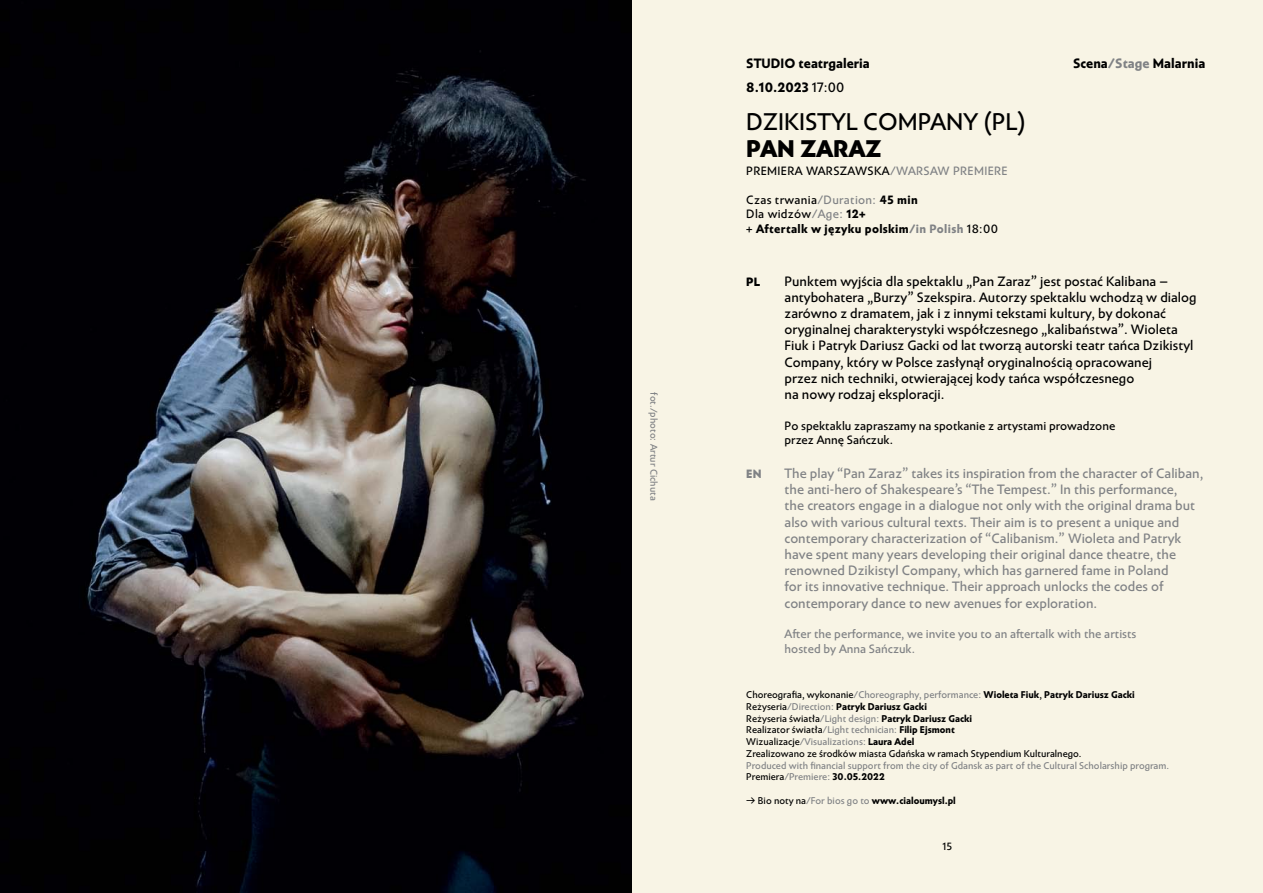
<style>
.page{position:relative;width:1263px;height:893px;background:#fff}
.page>*{position:absolute;margin:0;border:0;box-sizing:border-box;transform-origin:0 0}
.t1{font:24px "Carot Sans";color:#000}
.t2{font:800 24px "Carot Sans";color:#000}
.t3{font:13.5px/16.2px "Carot Sans";color:#808285}
.t4{font:13.5px/16.2px "Carot Sans";color:#000}
.t5{font:700 13.5px "Carot Sans";color:#000}
.t6{font:12px/14.4px "Carot Sans";color:#808285}
.t7{font:12px/14.4px "Carot Sans";color:#000}
.t8{font:700 12px/14.4px "Carot Sans";letter-spacing:.025em;color:#000}
.t9{font:800 12px "Carot Sans";color:#000}
.t10{font:800 12px "Carot Sans";color:#808285}
.t11{font:10.5px "Carot Sans";color:#000}
.t12{font:9.75px/11.7px "Carot Sans";color:#000}
.t13{font:9.75px/11.7px "Carot Sans";color:#808285}
.t14{font:700 9.75px "Carot Sans";color:#000}
.s1{color:#808285}
.s2{font-weight:400}
.s3{font-weight:400;color:#808285}
.s4{font-weight:700}
.s5{color:#000}
.s6{font-weight:700;color:#000}
</style>
<div class="page">
<div style="left:631px;top:0;width:632px;height:893px;background:#f8f4e5"></div>
<img style="left:0;top:0;width:631px;height:893px">
<p class="t13" style="left:659px;top:392px;width:110px;rotate:90deg">fot./photo: Artur Cichuta</p>
<p class="t5" style="left:746px;top:55px;width:125px">STUDIO teatrgaleria</p>
<p class="t5" style="left:1073px;top:55px;width:134px">Scena<span class="s1">/Stage</span> Malarnia</p>
<p class="t5" style="left:746px;top:79px;width:99px">8.10.2023 <span class="s2">17:00</span></p>
<h1 class="t1" style="left:746px;top:107px;width:281px">DZIKISTYL COMPANY (PL)</h1>
<h1 class="t2" style="left:746px;top:133px;width:137px">PAN ZARAZ</h1>
<p class="t7" style="left:746px;top:164px;width:8px">premiera</p>
<p class="t7" style="left:806px;top:164px;width:10px">warszawska</p>
<p class="t6" style="left:890px;top:164px;width:28px">/Warsaw</p>
<p class="t6" style="left:953px;top:164px;width:8px">premiere</p>
<p class="t8" style="left:746px;top:193px;width:253px"><span class="s2">Czas trwania</span><span class="s3">/Duration:</span> 45 min<br><span class="s2">Dla widzów</span><span class="s3">/Age:</span> 12+<br><span class="s2">+</span> Aftertalk w języku polskim<span class="s1">/in Polish</span> <span class="s2">18:00</span></p>
<p class="t4" style="left:784px;top:273px;width:414px">Punktem wyjścia dla spektaklu „Pan Zaraz” jest postać Kalibana – antybohatera „Burzy” Szekspira. Autorzy spektaklu wchodzą w dialog zarówno z dramatem, jak i z innymi tekstami kultury, by dokonać oryginalnej charakterystyki współczesnego „kalibaństwa”. Wioleta Fiuk i Patryk Dariusz Gacki od lat tworzą autorski teatr tańca Dzikistyl Company, który w Polsce zasłynął oryginalnością opracowanej<br>przez nich techniki, otwierającej kody tańca współczesnego<br>na nowy rodzaj eksploracji.</p>
<p class="t7" style="left:784px;top:419px;width:332px">Po spektaklu zapraszamy na spotkanie z artystami prowadzone przez Annę Sańczuk.</p>
<p class="t3" style="left:784px;top:466px;width:420px">The play “Pan Zaraz” takes its inspiration from the character of Caliban, the anti-hero of Shakespeare’s “The Tempest.” In this performance,<br>the creators engage in a dialogue not only with the original drama but also with various cultural texts. Their aim is to present a unique and contemporary characterization of “Calibanism.” Wioleta and Patryk have spent many years developing their original dance theatre, the renowned Dzikistyl Company, which has garnered fame in Poland<br>for its innovative technique. Their approach unlocks the codes of contemporary dance to new avenues for exploration.</p>
<p class="t6" style="left:784px;top:627px;width:353px">After the performance, we invite you to an aftertalk with the artists hosted by Anna Sańczuk.</p>
<p class="t9" style="left:746px;top:274px;width:15px">PL</p>
<p class="t10" style="left:746px;top:466px;width:8px">EN</p>
<p class="t12" style="left:746px;top:689px;width:390px">Choreografia, wykonanie<span class="s1">/Choreography, performance:</span> <span class="s4">Wioleta Fiuk</span>, <span class="s4">Patryk Dariusz Gacki </span>Reżyseria<span class="s1">/Direction:</span> <span class="s4">Patryk Dariusz Gacki<br></span>Reżyseria światła<span class="s1">/Light design:</span> <span class="s4">Patryk Dariusz Gacki<br></span>Realizator światła<span class="s1">/Light technician:</span> <span class="s4">Filip Ejsmont<br></span>Wizualizacje<span class="s1">/Visualizations:</span> <span class="s4">Laura Adel<br></span>Zrealizowano ze środków miasta Gdańska w ramach Stypendium Kulturalnego.</p>
<p class="t13" style="left:746px;top:760px;width:424px">Produced with financial support from the city of Gdansk as part of the Cultural Scholarship program.<br><span class="s5">Premiera</span>/Premiere: <span class="s6">30.05.2022</span></p>
<p class="t14" style="left:746px;top:794px;width:211px"><span class="s2">→ Bio noty na</span><span class="s3">/For bios go to</span> www.cialoumysl.pl</p>
<p class="t11" style="left:942px;top:840px;width:11px">15</p>
</div>
